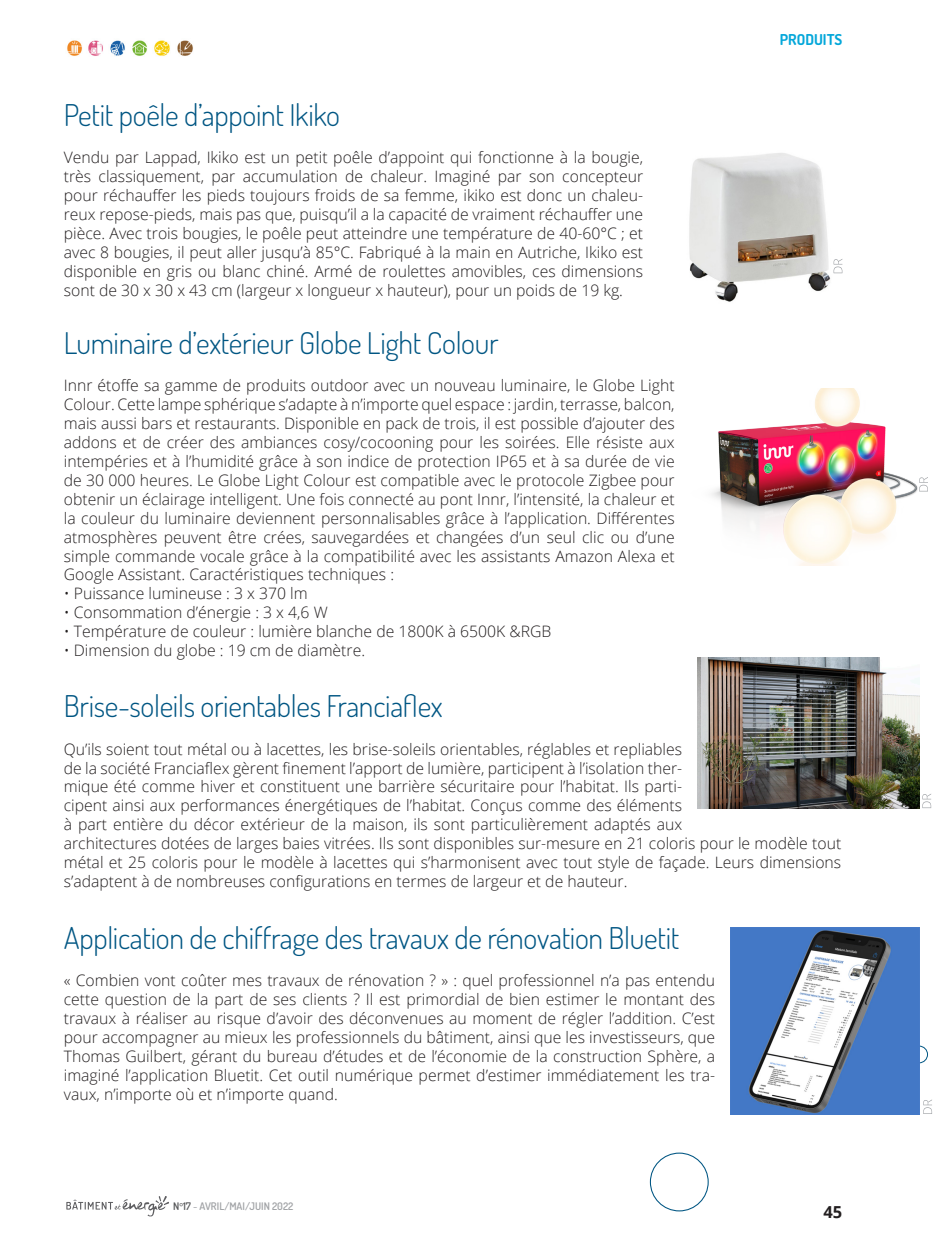
<style>
.page{position:relative;width:936px;height:1234px;background:#fff}
.page>*{position:absolute;margin:0;border:0;box-sizing:border-box;transform-origin:0 0}
.t1{font:300 30px "Dosis";letter-spacing:-.01em;color:#005683}
.t2{font:700 16.5px "Open Sans";color:#231f20}
.t3{font:300 15.75px/18.9px "Open Sans";color:#231f20;text-align:justify}
.t4{font:700 15px "Dosis";color:#04a7da}
.t5{font:600 10.5px "Dosis";color:#a1a3a6}
.s1{color:#57585a}
.s2{font-size:9px;color:#57585a}
.s3{color:#b6b7bb}
</style>
<div class="page">
<img style="left:67px;top:40px;width:15px;height:16px">
<img style="left:88px;top:40px;width:15px;height:16px">
<img style="left:110px;top:40px;width:15px;height:16px">
<img style="left:132px;top:40px;width:15px;height:16px">
<img style="left:154px;top:40px;width:16px;height:16px">
<img style="left:177px;top:40px;width:16px;height:16px">
<div style="left:649px;top:1152px;width:59px;height:59px;border:1px solid #005683;border-radius:50%"></div>
<div style="left:910px;top:1045px;width:17px;height:17px;border:1px solid #005683;border-radius:50%"></div>
<svg style="left:66px;top:1196px;width:103px;height:20px"></svg>
<img style="left:689px;top:153px;width:154px;height:149px">
<img style="left:711px;top:388px;width:207px;height:177px">
<img style="left:698px;top:657px;width:221px;height:151px">
<img style="left:730px;top:927px;width:189px;height:186px">
<svg style="left:833px;top:259px;width:9px;height:14px"></svg>
<svg style="left:919px;top:477px;width:8px;height:14px"></svg>
<svg style="left:922px;top:794px;width:9px;height:14px"></svg>
<svg style="left:923px;top:1099px;width:9px;height:14px"></svg>
<h1 class="t1" style="left:64px;top:95px;width:277px">Petit poêle d’appoint Ikiko</h1>
<p class="t3" style="left:64px;top:148px;width:581px">Vendu par Lappad, Ikiko est un petit poêle d’appoint qui fonctionne à la bougie, très classiquement, par accumulation de chaleur. Imaginé par son concepteur pour réchauffer les pieds toujours froids de sa femme, ikiko est donc un chaleu&shy;reux repose-pieds, mais pas que, puisqu’il a la capacité de vraiment réchauffer une pièce. Avec trois bougies, le poêle peut atteindre une température de 40-60°C ; et avec 8 bougies, il peut aller jusqu’à 85°C. Fabriqué à la main en Autriche, Ikiko est disponible en gris ou blanc chiné. Armé de roulettes amovibles, ces dimensions sont de 30 x 30 x 43 cm (largeur x longueur x hauteur), pour un poids de 19 kg.</p>
<p class="t4" style="left:779px;top:30px;width:64px">PRODUITS</p>
<h1 class="t1" style="left:64px;top:323px;width:436px">Luminaire d’extérieur Globe Light Colour</h1>
<p class="t3" style="left:64px;top:375px;width:612px">Innr étoffe sa gamme de produits outdoor avec un nouveau luminaire, le Globe Light Colour. Cette lampe sphérique s’adapte à n’importe quel espace : jardin, terrasse, balcon, mais aussi bars et restaurants. Disponible en pack de trois, il est possible d’ajouter des addons et de créer des ambiances cosy/cocooning pour les soirées. Elle résiste aux intempéries et à l’humidité grâce à son indice de protection IP65 et à sa durée de vie de 30 000 heures. Le Globe Light Colour est compatible avec le protocole Zigbee pour obtenir un éclairage intelligent. Une fois connecté au pont Innr, l’intensité, la chaleur et la couleur du luminaire deviennent personnalisables grâce à l’application. Différentes atmosphères peuvent être crées, sauvegardées et changées d’un seul clic ou d’une simple commande vocale grâce à la compatibilité avec les assistants Amazon Alexa et Google Assistant. Caractéristiques techniques :</p>
<p class="t3" style="left:64px;top:583px;width:245px">• Puissance lumineuse : 3 x 370 lm</p>
<p class="t3" style="left:64px;top:602px;width:265px">• Consommation d’énergie : 3 x 4,6 W</p>
<p class="t3" style="left:64px;top:621px;width:489px">• Température de couleur : lumière blanche de 1800K à 6500K &amp;RGB</p>
<p class="t3" style="left:64px;top:640px;width:303px">• Dimension du globe : 19 cm de diamètre.</p>
<h1 class="t1" style="left:64px;top:686px;width:380px">Brise-soleils orientables Franciaflex</h1>
<p class="t3" style="left:64px;top:738px;width:779px;text-align:left">Qu’ils soient tout métal ou à lacettes, les brise-soleils orientables, réglables et repliables<br>de la société Franciaflex gèrent finement l’apport de lumière, participent à l’isolation ther-<br>mique été comme hiver et constituent une barrière sécuritaire pour l’habitat. Ils parti-<br>cipent ainsi aux performances énergétiques de l’habitat. Conçus comme des éléments<br>à part entière du décor extérieur de la maison, ils sont particulièrement adaptés aux<br>architectures dotées de larges baies vitrées. Ils sont disponibles sur-mesure en 21 coloris pour le modèle tout métal et 25 coloris pour le modèle à lacettes qui s’harmonisent avec tout style de façade. Leurs dimensions s’adaptent à de nombreuses configurations en termes de largeur et de hauteur.</p>
<h1 class="t1" style="left:64px;top:917px;width:617px">Application de chiffrage des travaux de rénovation Bluetit</h1>
<p class="t3" style="left:64px;top:970px;width:653px">« Combien vont coûter mes travaux de rénovation ? » : quel professionnel n’a pas entendu cette question de la part de ses clients ? Il est primordial de bien estimer le montant des travaux à réaliser au risque d’avoir des déconvenues au moment de régler l’addition. C’est pour accompagner au mieux les professionnels du bâtiment, ainsi que les investisseurs, que Thomas Guilbert, gérant du bureau d’études et de l’économie de la construction Sphère, a imaginé l’application Bluetit. Cet outil numérique permet d’estimer immédiatement les tra&shy;vaux, n’importe où et n’importe quand.</p>
<p class="t5" style="left:173px;top:1199px;width:122px"><span class="s1">N</span><span class="s2">°</span><span class="s1">17</span> <span class="s3">-</span> AVRIL/MAI/JUIN 2022</p>
<p class="t2" style="left:823px;top:1199px;width:20px">45</p>
</div>
